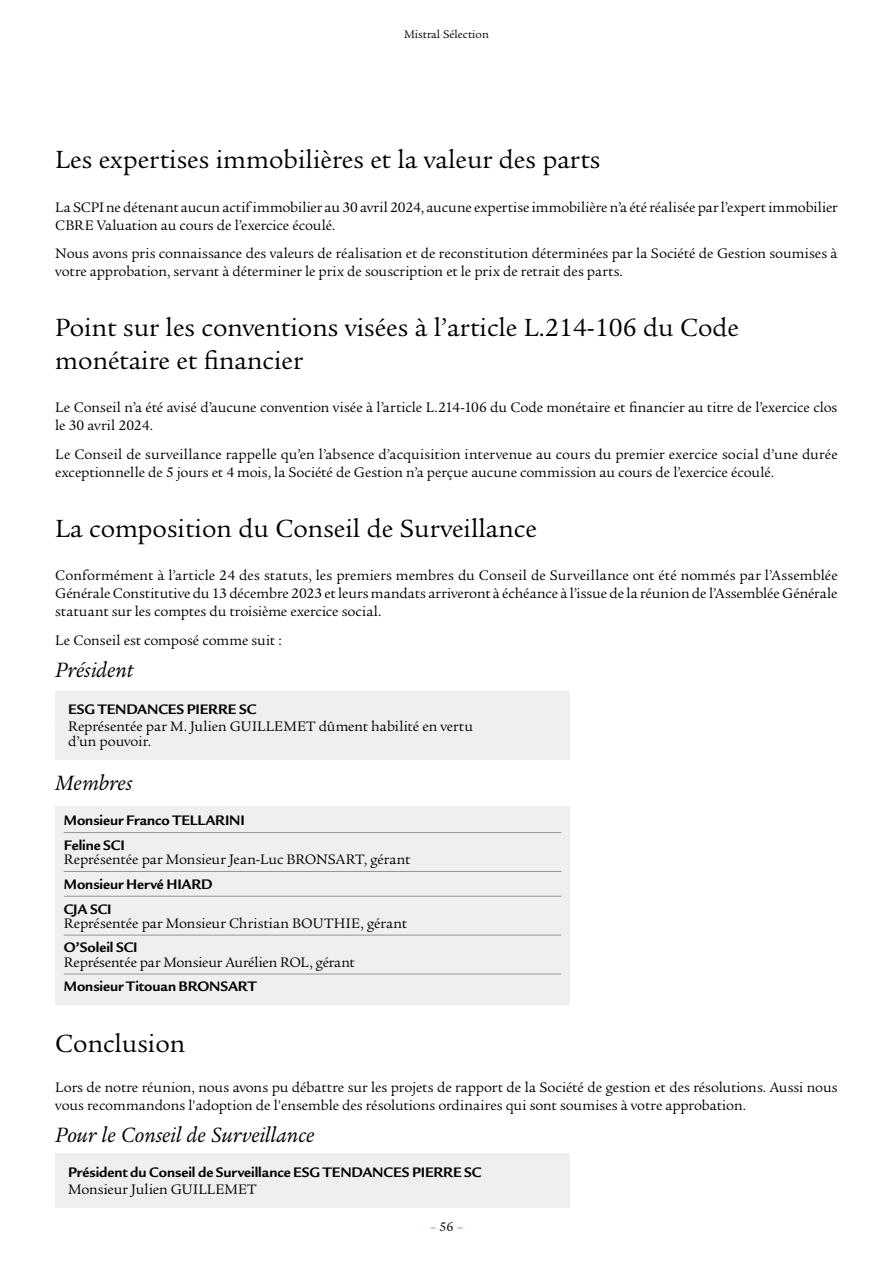
<style>
.page{position:relative;width:893px;height:1263px;background:#fff}
.page>*{position:absolute;margin:0;border:0;box-sizing:border-box;transform-origin:0 0}
.Titre_niv_2{font:27px/32.4px "Legacy Serif ITC Std";color:#000}
.t1{font:italic 22.5px "Legacy Serif ITC Std";color:#000}
.texte-courant-C10{font:15px/18px "Legacy Serif ITC Std";color:#000}
.texte-courant-C10-2{font:700 15px "Legacy Sans ITC Std";letter-spacing:-.005em;color:#000}
.t2{font:13.5px "Legacy Serif ITC Std";color:#ed1a3b}
.t3{font:12px "Legacy Serif ITC Std";color:#000}
.s1{color:#000}
</style>
<div class="page">
<div style="left:55px;top:691px;width:515px;height:68px;background:#efeff0"></div>
<div style="left:55px;top:806px;width:515px;height:198px;background:#efeff0"></div>
<hr style="left:64px;top:832px;width:497px;height:1px;background:#939598">
<hr style="left:64px;top:871px;width:497px;height:1px;background:#939598">
<hr style="left:64px;top:896px;width:497px;height:1px;background:#939598">
<hr style="left:64px;top:935px;width:497px;height:1px;background:#939598">
<hr style="left:64px;top:974px;width:497px;height:1px;background:#939598">
<div style="left:55px;top:1153px;width:515px;height:55px;background:#efeff0"></div>
<p class="t3" style="left:404px;top:28px;width:86px">Mistral Sélection</p>
<p class="Titre_niv_2" style="left:55px;top:144px;width:546px">Les expertises immobilières et la valeur des parts</p>
<p class="texte-courant-C10" style="left:55px;top:198px;width:784px">La SCPI ne détenant aucun actif immobilier au 30 avril 2024, aucune expertise immobilière n’a été réalisée par l’expert immobilier<br>CBRE Valuation au cours de l’exercice écoulé.</p>
<p class="texte-courant-C10" style="left:55px;top:245px;width:784px">Nous avons pris connaissance des valeurs de réalisation et de reconstitution déterminées par la Société de Gestion soumises à votre approbation, servant à déterminer le prix de souscription et le prix de retrait des parts.</p>
<p class="Titre_niv_2" style="left:55px;top:312px;width:685px">Point sur les conventions visées à l’article L.214-106 du Code monétaire et financier</p>
<p class="texte-courant-C10" style="left:55px;top:399px;width:784px">Le Conseil n’a été avisé d’aucune convention visée à l’article L.214-106 du Code monétaire et financier au titre de l’exercice clos le 30 avril 2024.</p>
<p class="texte-courant-C10" style="left:55px;top:445px;width:784px">Le Conseil de surveillance rappelle qu’en l’absence d’acquisition intervenue au cours du premier exercice social d’une durée exceptionnelle de 5 jours et 4 mois, la Société de Gestion n’a perçue aucune commission au cours de l’exercice écoulé.</p>
<p class="Titre_niv_2" style="left:55px;top:512px;width:483px">La composition du Conseil de Surveillance</p>
<p class="texte-courant-C10" style="left:55px;top:567px;width:784px;text-align:justify">Conformément à l’article 24 des statuts, les premiers membres du Conseil de Surveillance ont été nommés par l’Assemblée Générale Constitutive du 13 décembre 2023 et leurs mandats arriveront à échéance à l’issue de la réunion de l’Assemblée Générale statuant sur les comptes du troisième exercice social.</p>
<p class="texte-courant-C10" style="left:55px;top:631px;width:228px">Le Conseil est composé comme suit :</p>
<p class="t1" style="left:55px;top:657px;width:79px">Président</p>
<p class="t1" style="left:55px;top:709px;width:79px">Président</p>
<p class="texte-courant-C10-2" style="left:68px;top:701px;width:190px">ESG TENDANCES PIERRE SC</p>
<p class="texte-courant-C10" style="left:68px;top:719px;width:407px;line-height:15px">Représentée par M. Julien GUILLEMET dûment habilité en vertu d’un pouvoir.</p>
<p class="t1" style="left:55px;top:771px;width:79px">Membres</p>
<p class="texte-courant-C10-2" style="left:64px;top:812px;width:183px">Monsieur Franco TELLARINI</p>
<p class="texte-courant-C10-2" style="left:64px;top:836px;width:63px">Feline SCI</p>
<p class="texte-courant-C10" style="left:64px;top:850px;width:348px">Représentée par Monsieur Jean-Luc BRONSART, gérant</p>
<p class="texte-courant-C10-2" style="left:64px;top:875px;width:150px">Monsieur Hervé HIARD</p>
<p class="texte-courant-C10-2" style="left:64px;top:900px;width:49px">CJA SCI</p>
<p class="texte-courant-C10" style="left:64px;top:914px;width:345px">Représentée par Monsieur Christian BOUTHIE, gérant</p>
<p class="texte-courant-C10-2" style="left:64px;top:939px;width:75px">O’Soleil SCI</p>
<p class="texte-courant-C10" style="left:64px;top:953px;width:293px">Représentée par Monsieur Aurélien ROL, gérant</p>
<p class="texte-courant-C10-2" style="left:64px;top:978px;width:194px">Monsieur Titouan BRONSART</p>
<p class="Titre_niv_2" style="left:55px;top:1028px;width:132px">Conclusion</p>
<p class="texte-courant-C10" style="left:55px;top:1078px;width:784px">Lors de notre réunion, nous avons pu débattre sur les projets de rapport de la Société de gestion et des résolutions. Aussi nous vous recommandons l'adoption de l'ensemble des résolutions ordinaires qui sont soumises à votre approbation.</p>
<p class="t1" style="left:55px;top:1122px;width:261px">Pour le Conseil de Surveillance</p>
<p class="texte-courant-C10-2" style="left:68px;top:1163px;width:415px">Président du Conseil de Surveillance ESG TENDANCES PIERRE SC</p>
<p class="texte-courant-C10" style="left:68px;top:1180px;width:190px">Monsieur Julien GUILLEMET</p>
<p class="t2" style="left:430px;top:1219px;width:34px">– <span class="s1">56</span> –</p>
</div>
